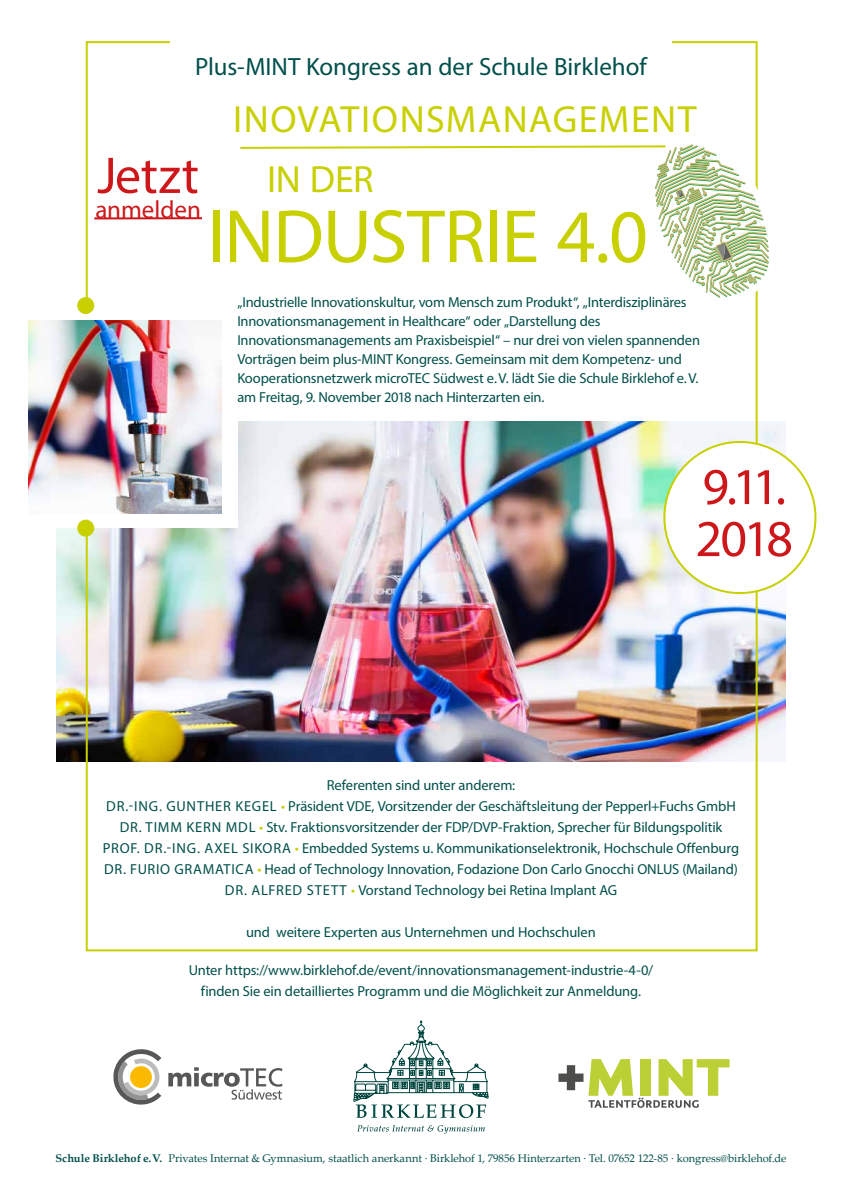
<style>
.page{position:relative;width:842px;height:1191px;background:#fff}
.page>*{position:absolute;margin:0;border:0;box-sizing:border-box;transform-origin:0 0}
.t1{font:76px "Myriad Pro";letter-spacing:-.015em;color:#c8d000}
.t2{font:52px/52px "Myriad Pro";letter-spacing:-.03em;color:#cd171a}
.t3{font:38px/60px "Myriad Pro";letter-spacing:.035em;color:#c8d000}
.t4{font:25px "Myriad Pro";color:#004f4a}
.t5{font:25px "Myriad Pro";color:#cd171a}
.t6{font:14.5px/21px "Myriad Pro";letter-spacing:-.01em;color:#004f4a;text-align:center}
.t7{font:11.1px "Palatino Linotype";letter-spacing:-.005em;color:#004f4a}
.s1{color:#c8d000}
.s2{font-weight:700}
</style>
<div class="page">
<img style="left:57px;top:421px;width:728px;height:340px">
<div style="left:28px;top:306px;width:209px;height:221px;background:#fff"></div>
<img style="left:28px;top:320px;width:193px;height:193px">
<div style="left:77px;top:297px;width:17px;height:17px;background:#c8d000;border-radius:50%"></div>
<div style="left:77px;top:519px;width:17px;height:17px;background:#c8d000;border-radius:50%"></div>
<div style="left:664px;top:442px;width:151px;height:151px;background:#fff;border-radius:50%"></div>
<svg style="left:357px;top:1125px;width:128px;height:8px"></svg>
<svg style="left:354px;top:1020px;width:134px;height:98px"></svg>
<svg style="left:240px;top:129px;width:529px;height:179px"></svg>
<hr style="left:94px;top:217px;width:108px;height:2px;background:#cd171a">
<svg style="left:168px;top:1067px;width:114px;height:32px"></svg>
<svg style="left:113px;top:1049px;width:48px;height:55px"></svg>
<svg style="left:558px;top:1059px;width:171px;height:48px"></svg>
<h3 class="t4" style="left:195px;top:51px;width:453px">Plus-MINT Kongress an der Schule Birklehof</h3>
<h2 class="t2" style="left:97px;top:149px;width:103px">Jetzt</h2>
<h3 class="t5" style="left:95px;top:194px;width:107px">anmelden</h3>
<h3 class="t3" style="left:267px;top:89px;width:431px;text-indent:-34px">INOVATIONSMANAGEMENT<br>IN DER</h3>
<h1 class="t1" style="left:207px;top:190px;width:442px">INDUSTRIE 4.0</h1>
<p class="t6" style="left:237px;top:292px;width:464px;line-height:19px;text-align:left">„Industrielle Innovationskultur, vom Mensch zum Produkt“, „Interdisziplinäres Innovationsmanagement in Healthcare“ oder „Darstellung des Innovationsmanagements am Praxisbeispiel“ – nur drei von vielen spannenden Vorträgen beim plus-MINT Kongress. Gemeinsam mit dem Kompetenz- und Kooperationsnetzwerk microTEC Südwest e. V. lädt Sie die Schule Birklehof e. V. am Freitag, 9. November 2018 nach Hinterzarten ein.</p>
<h2 class="t2" style="left:695px;top:460px;width:99px">9.11.<br>2018</h2>
<p class="t6" style="left:103px;top:774px;width:638px">Referenten sind unter anderem:<br>DR.-ING. GUNTHER KEGEL <span class="s1">•</span> Präsident VDE, Vorsitzender der Geschäftsleitung der Pepperl+Fuchs GmbH DR. TIMM KERN MDL <span class="s1">•</span> Stv. Fraktionsvorsitzender der FDP/DVP-Fraktion, Sprecher für Bildungspolitik PROF. DR.-ING. AXEL SIKORA <span class="s1">•</span> Embedded Systems u. Kommunikationselektronik, Hochschule Offenburg DR. FURIO GRAMATICA <span class="s1">•</span> Head of Technology Innovation, Fodazione Don Carlo Gnocchi ONLUS (Mailand)<br>DR. ALFRED STETT <span class="s1">•</span> Vorstand Technology bei Retina Implant AG</p>
<p class="t6" style="left:246px;top:921px;width:351px">und weitere Experten aus Unternehmen und Hochschulen</p>
<p class="t6" style="left:189px;top:959px;width:466px">Unter https://www.birklehof.de/event/innovationsmanagement-industrie-4-0/ finden Sie ein detailliertes Programm und die Möglichkeit zur Anmeldung.</p>
<p class="t7" style="left:56px;top:1150px;width:732px"><span class="s2">Schule Birklehof e. V.</span> Privates Internat &amp; Gymnasium, staatlich anerkannt . Birklehof 1, 79856 Hinterzarten . Tel. 07652 122-85 . kongress@birklehof.de</p>
</div>
